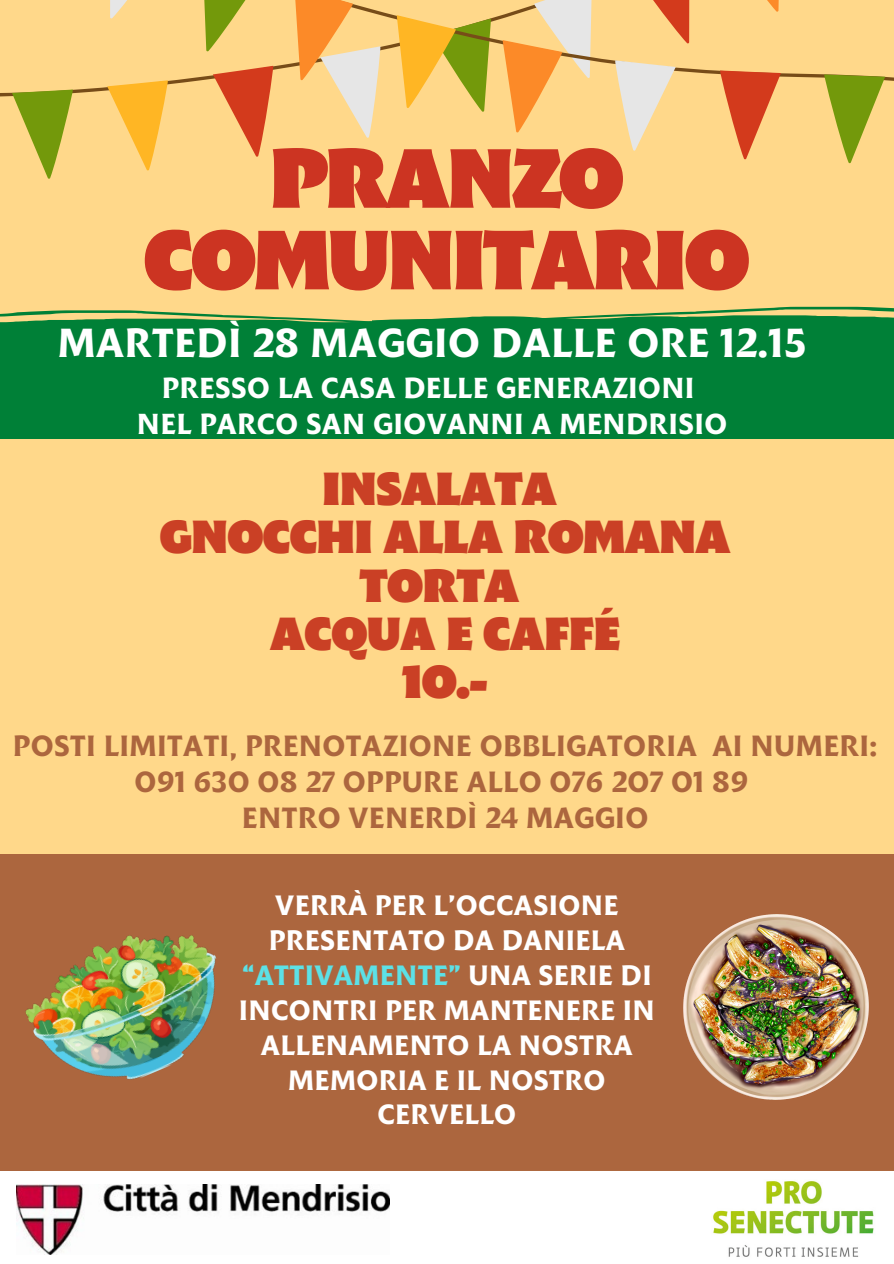
<style>
.page{position:relative;width:894px;height:1264px;background:#fff}
.page>*{position:absolute;margin:0;border:0;box-sizing:border-box;transform-origin:0 0}
.t1{font:81.15px/81.6px "Malik Heavy Display";letter-spacing:-.045em;color:#cc3422;text-align:center}
.t2{font:44.85px/48.3px "Malik Heavy Display";letter-spacing:-.03em;color:#ca4025;text-align:center}
.t3{font:700 39.3px "Malik";letter-spacing:.015em;color:#fff}
.t4{font:700 28.2px "Malik";letter-spacing:.015em;color:#ac663e}
.t5{font:700 28.05px "Malik";letter-spacing:.015em;color:#fff}
.t6{font:700 27px/35px "Malik";letter-spacing:.015em;color:#fff;text-align:center}
.s1{color:#5ce1e6}
</style>
<div class="page">
<div style="left:0;top:0;width:893px;height:1263px;background:#ffd88a"></div>
<div style="left:0;top:1170px;width:893px;height:93px;background:#fff"></div>
<div style="left:0;top:854px;width:893px;height:316px;background:#ac663e"></div>
<svg style="left:107px;top:83px;width:62px;height:88px"></svg>
<svg style="left:12px;top:90px;width:61px;height:88px"></svg>
<svg style="left:217px;top:83px;width:55px;height:74px"></svg>
<svg style="left:142px;top:0;width:751px;height:83px"></svg>
<svg style="left:294px;top:0;width:87px;height:138px"></svg>
<svg style="left:203px;top:0;width:59px;height:52px"></svg>
<svg style="left:396px;top:15px;width:95px;height:97px"></svg>
<svg style="left:110px;top:0;width:58px;height:19px"></svg>
<svg style="left:719px;top:70px;width:61px;height:90px"></svg>
<svg style="left:823px;top:74px;width:61px;height:89px"></svg>
<svg style="left:502px;top:0;width:89px;height:133px"></svg>
<svg style="left:614px;top:60px;width:61px;height:91px"></svg>
<img style="left:713px;top:1181px;width:161px;height:76px">
<img style="left:16px;top:1184px;width:373px;height:70px">
<img style="left:12px;top:905px;width:236px;height:204px">
<div style="left:0;top:351px;width:373px;height:87px;background:#008037"></div>
<div style="left:0;top:406px;width:74px;height:32px;background:#008037"></div>
<div style="left:373px;top:351px;width:520px;height:87px;background:#008037"></div>
<svg style="left:848px;top:405px;width:45px;height:33px"></svg>
<svg style="left:0;top:307px;width:893px;height:44px"></svg>
<img style="left:683px;top:914px;width:185px;height:185px">
<p class="t1" style="left:143px;top:145px;width:608px">PRANZO<br>COMUNITARIO</p>
<p class="t3" style="left:58px;top:328px;width:749px">MARTEDÌ 28 MAGGIO DALLE ORE 12.15</p>
<p class="t5" style="left:162px;top:376px;width:534px">PRESSO LA CASA DELLE GENERAZIONI</p>
<p class="t5" style="left:137px;top:412px;width:591px">NEL PARCO SAN GIOVANNI A MENDRISIO</p>
<p class="t2" style="left:159px;top:469px;width:572px">INSALATA<br>GNOCCHI ALLA ROMANA<br>TORTA<br>ACQUA E CAFFÉ<br>10.-</p>
<p class="t4" style="left:13px;top:734px;width:865px">POSTI LIMITATI, PRENOTAZIONE OBBLIGATORIA AI NUMERI:</p>
<p class="t4" style="left:134px;top:770px;width:615px">091 630 08 27 OPPURE ALLO 076 207 01 89</p>
<p class="t4" style="left:242px;top:806px;width:408px">ENTRO VENERDÌ 24 MAGGIO</p>
<p class="t6" style="left:239px;top:890px;width:417px">VERRÀ PER L’OCCASIONE<br>PRESENTATO DA DANIELA <span class="s1">“ATTIVAMENTE”</span> UNA SERIE DI<br>INCONTRI PER MANTENERE IN<br>ALLENAMENTO LA NOSTRA<br>MEMORIA E IL NOSTRO<br>CERVELLO</p>
</div>
